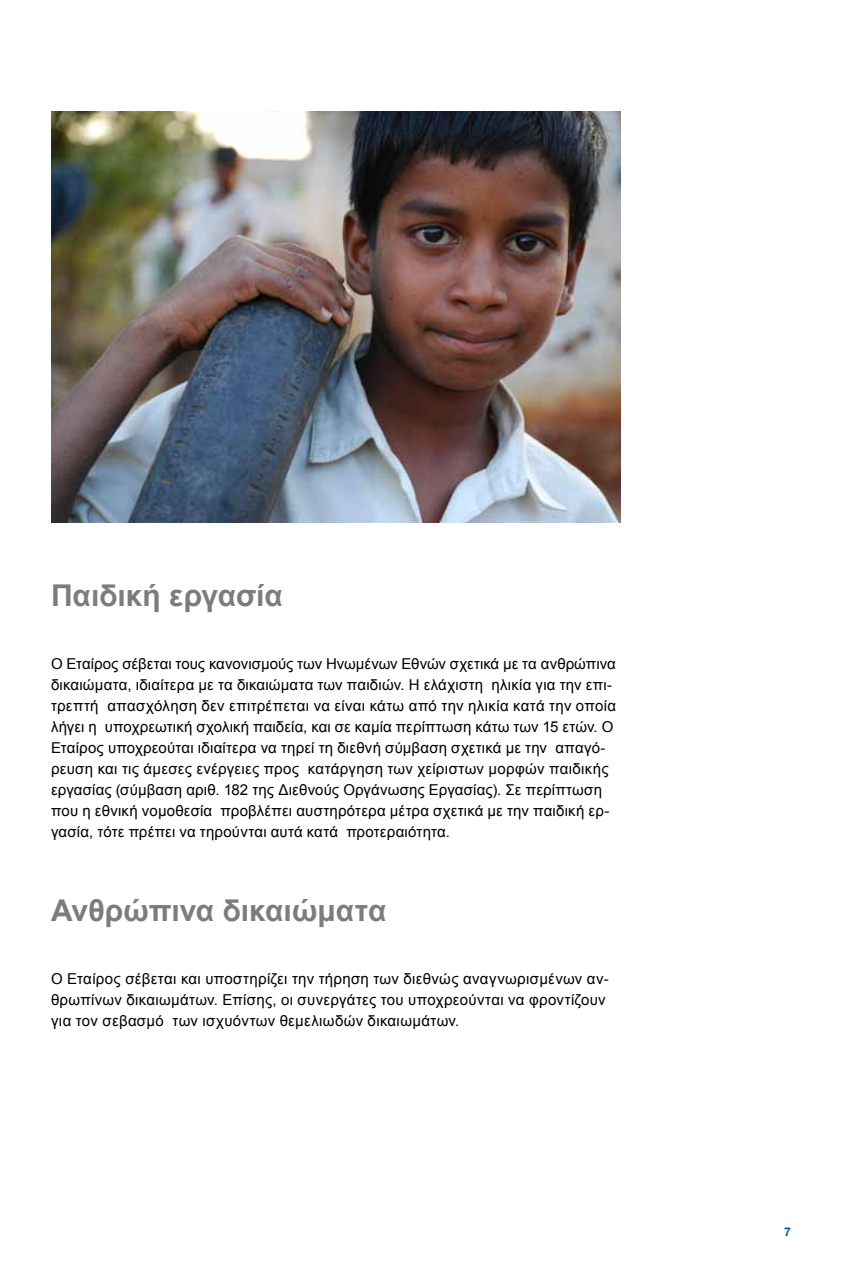
<style>
.page{position:relative;width:842px;height:1263px;background:#fff}
.page>*{position:absolute;margin:0;border:0;box-sizing:border-box;transform-origin:0 0}
.t1{font:700 30px "Arial";color:#7b7c7e}
.t2{font:15px/21px "Arial";letter-spacing:.015em;color:#000}
.t3{font:700 12px "Helvetica Neue LT Pro";color:#005aa1}
</style>
<div class="page">
<img style="left:51px;top:112px;width:570px;height:410px">
<h1 class="t1" style="left:51px;top:576px;width:233px">Παιδική εργασία</h1>
<p class="t2" style="left:51px;top:653px;width:567px">Ο Εταίρος σέβεται τους κανονισμούς των Ηνωμένων Εθνών σχετικά με τα ανθρώπινα δικαιώματα, ιδιαίτερα με τα δικαιώματα των παιδιών. Η ελάχιστη ηλικία για την επι&shy;τρεπτή απασχόληση δεν επιτρέπεται να είναι κάτω από την ηλικία κατά την οποία λήγει η υποχρεωτική σχολική παιδεία, και σε καμία περίπτωση κάτω των 15 ετών. Ο Εταίρος υποχρεούται ιδιαίτερα να τηρεί τη διεθνή σύμβαση σχετικά με την απαγό&shy;ρευση και τις άμεσες ενέργειες προς κατάργηση των χείριστων μορφών παιδικής εργασίας (σύμβαση αριθ. 182 της Διεθνούς Οργάνωσης Εργασίας). Σε περίπτωση που η εθνική νομοθεσία προβλέπει αυστηρότερα μέτρα σχετικά με την παιδική ερ&shy;γασία, τότε πρέπει να τηρούνται αυτά κατά προτεραιότητα.</p>
<h1 class="t1" style="left:51px;top:891px;width:337px">Ανθρώπινα δικαιώματα</h1>
<p class="t2" style="left:51px;top:968px;width:559px">Ο Εταίρος σέβεται και υποστηρίζει την τήρηση των διεθνώς αναγνωρισμένων αν&shy;θρωπίνων δικαιωμάτων. Επίσης, οι συνεργάτες του υποχρεούνται να φροντίζουν για τον σεβασμό των ισχυόντων θεμελιωδών δικαιωμάτων.</p>
<p class="t3" style="left:784px;top:1224px;width:8px">7</p>
</div>
